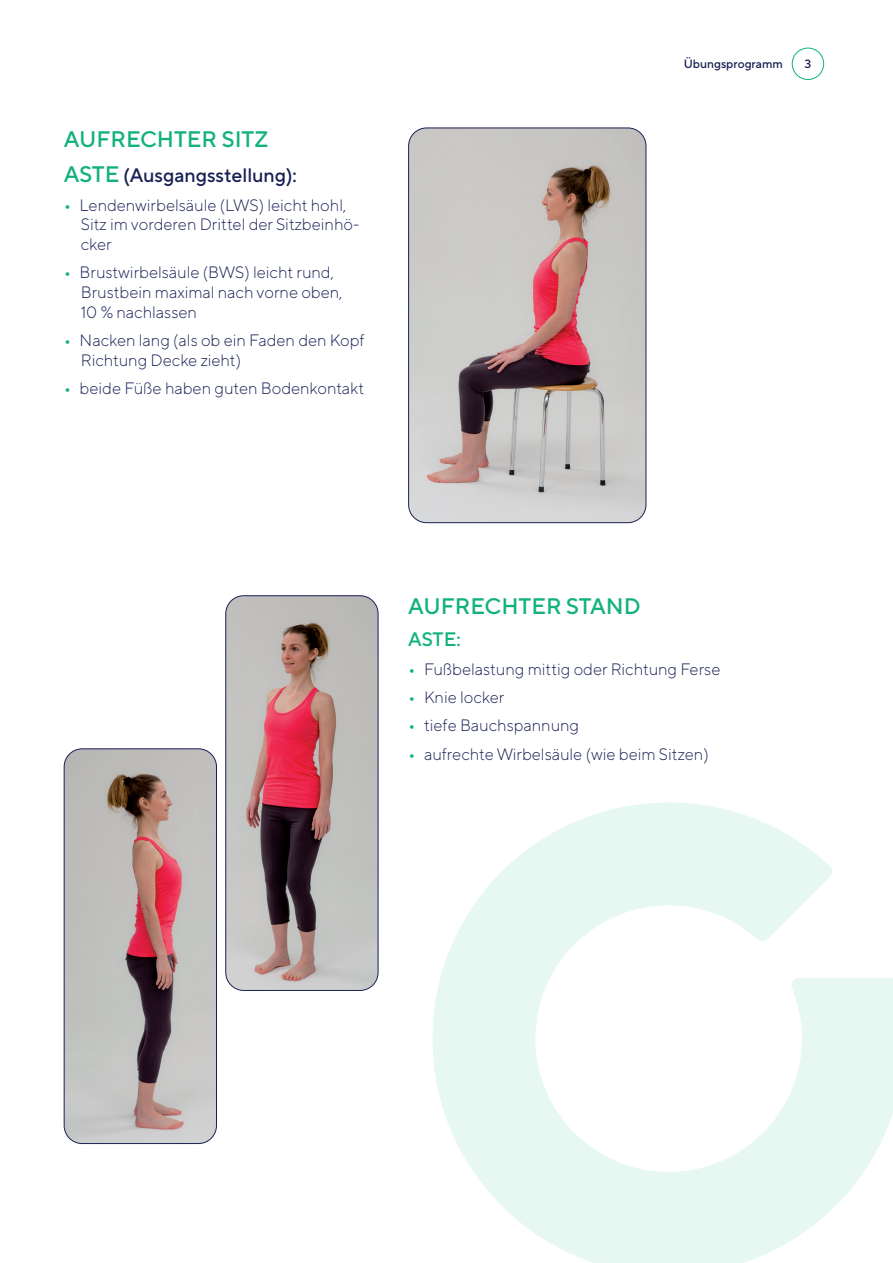
<style>
.page{position:relative;width:893px;height:1263px;background:#fff}
.page>*{position:absolute;margin:0;border:0;box-sizing:border-box;transform-origin:0 0}
.t1{font:500 22.5px "TT Norms Pro";color:#13b27b}
.t2{font:500 19.5px "TT Norms Pro";color:#1a2155}
.t3{font:500 19.5px "TT Norms Pro";color:#13b27b}
.t4{font:300 16.5px/19.8px "TT Norms Pro";color:#1a2155}
.t5{font:500 12px "TT Norms Pro";color:#1a2155}
.s1{font-size:22.5px;color:#13b27b}
.s2{font-weight:500;color:#13b27b}
</style>
<div class="page">
<div style="left:792px;top:48px;width:32px;height:32px;border:1px solid #13b27b;border-radius:50%"></div>
<svg style="left:432px;top:802px;width:461px;height:461px"></svg>
<img style="left:409px;top:128px;width:237px;height:395px">
<div style="left:408px;top:128px;width:238px;height:395px;border:1px solid #1a2155;border-radius:18px"></div>
<img style="left:64px;top:750px;width:152px;height:393px">
<div style="left:64px;top:748px;width:153px;height:396px;border:1px solid #1a2155;border-radius:18px"></div>
<img style="left:227px;top:596px;width:151px;height:394px">
<div style="left:225px;top:595px;width:153px;height:396px;border:1px solid #1a2155;border-radius:18px"></div>
<h1 class="t1" style="left:64px;top:124px;width:206px">AUFRECHTER SITZ</h1>
<p class="t2" style="left:64px;top:163px;width:235px"><span class="s1">ASTE</span> (Ausgangsstellung):</p>
<p class="t4" style="left:81px;top:194px;width:280px;text-indent:-17px"><span class="s2">•</span> Lendenwirbelsäule (LWS) leicht hohl,<br>Sitz im vorderen Drittel der Sitzbeinhö&shy;cker</p>
<p class="t4" style="left:81px;top:262px;width:263px;text-indent:-17px"><span class="s2">•</span> Brustwirbelsäule (BWS) leicht rund,<br>Brustbein maximal nach vorne oben,<br>10 % nachlassen</p>
<p class="t4" style="left:81px;top:330px;width:285px;text-indent:-17px"><span class="s2">•</span> Nacken lang (als ob ein Faden den Kopf<br>Richtung Decke zieht)</p>
<p class="t4" style="left:64px;top:378px;width:302px"><span class="s2">•</span> beide Füße haben guten Bodenkontakt</p>
<p class="t5" style="left:684px;top:56px;width:101px">Übungsprogramm</p>
<p class="t5" style="left:804px;top:56px;width:9px">3</p>
<h1 class="t1" style="left:408px;top:592px;width:234px">AUFRECHTER STAND</h1>
<p class="t3" style="left:408px;top:627px;width:54px">ASTE:</p>
<p class="t4" style="left:408px;top:658px;width:314px"><span class="s2">•</span> Fußbelastung mittig oder Richtung Ferse</p>
<p class="t4" style="left:408px;top:687px;width:98px"><span class="s2">•</span> Knie locker</p>
<p class="t4" style="left:408px;top:715px;width:172px"><span class="s2">•</span> tiefe Bauchspannung</p>
<p class="t4" style="left:408px;top:743px;width:302px"><span class="s2">•</span> aufrechte Wirbelsäule (wie beim Sitzen)</p>
</div>
